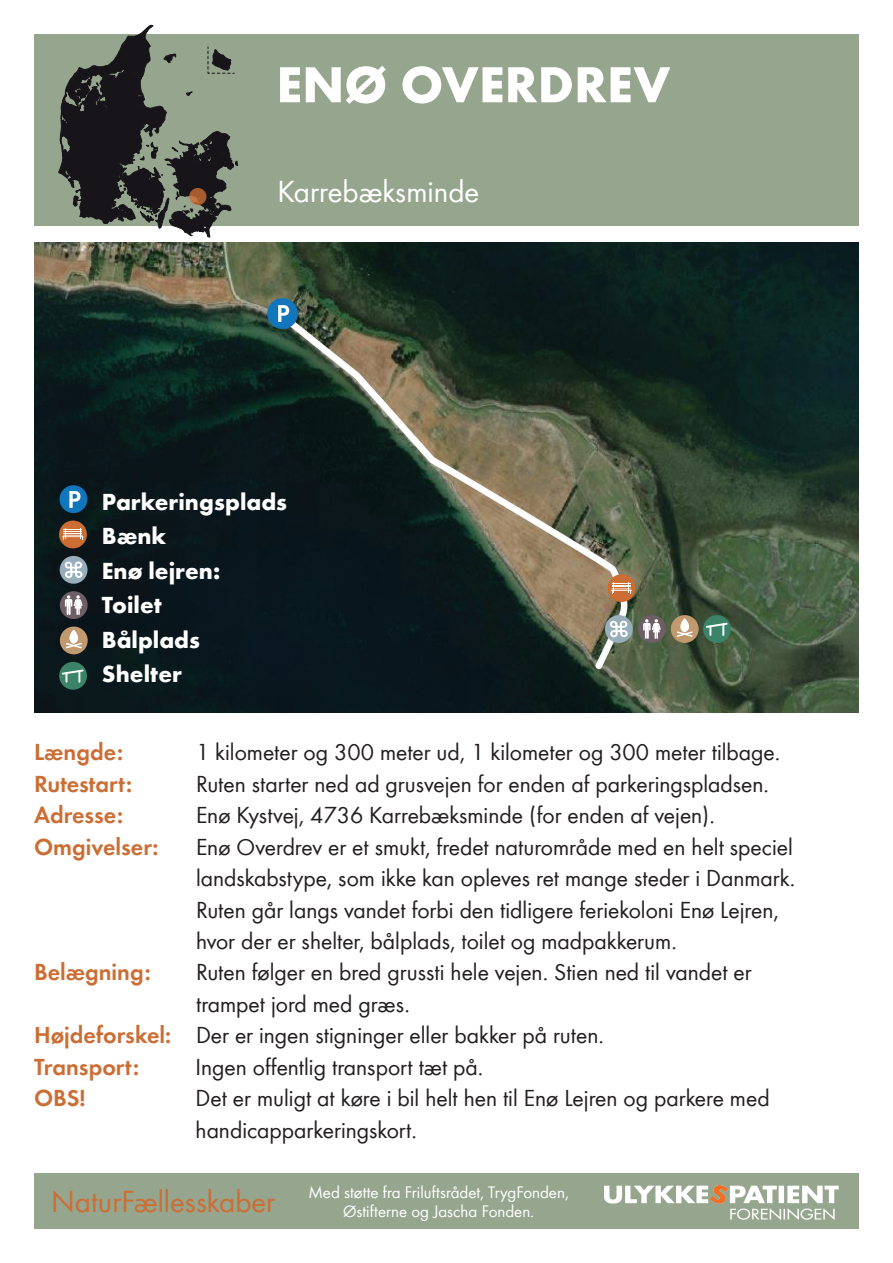
<style>
.page{position:relative;width:893px;height:1263px;background:#fff}
.page>*{position:absolute;margin:0;border:0;box-sizing:border-box;transform-origin:0 0}
.t1{font:700 52.5px "Futura";color:#fff}
.t2{font:31.5px "Futura Boo";color:#fff}
.t3{font:24px/31.5px "Futura Boo";color:#231f20}
.t4{font:24px "Futura Dem";color:#cc6d34}
.t5{font:700 24px/34.5px "Futura";color:#fff}
.t6{font:17.25px/18.8px "Futura Boo";color:#fff}
.s1{font-family:"Futura Dem";color:#cc6d34}
.s2{font-size:31.5px;color:#cc6d34}
</style>
<div class="page">
<div style="left:34px;top:34px;width:825px;height:191px;background:#96a68e"></div>
<svg style="left:58px;top:25px;width:180px;height:213px"></svg>
<div style="left:34px;top:1174px;width:825px;height:55px;background:#96a68e"></div>
<img style="left:605px;top:1186px;width:233px;height:34px">
<img style="left:34px;top:242px;width:825px;height:470px">
<svg style="left:189px;top:188px;width:17px;height:17px"></svg>
<div style="left:60px;top:485px;width:27px;height:28px;background:#1276bd;border-radius:50%"></div>
<svg style="left:69px;top:491px;width:11px;height:17px"></svg>
<div style="left:59px;top:520px;width:28px;height:28px;background:#cc6d34;border-radius:50%"></div>
<svg style="left:62px;top:529px;width:22px;height:11px"></svg>
<div style="left:60px;top:556px;width:28px;height:28px;background:#98aebb;border-radius:50%"></div>
<svg style="left:64px;top:561px;width:19px;height:17px"></svg>
<div style="left:605px;top:615px;width:28px;height:28px;background:#98aebb;border-radius:50%"></div>
<svg style="left:610px;top:621px;width:18px;height:16px"></svg>
<div style="left:608px;top:574px;width:27px;height:28px;background:#cc6d34;border-radius:50%"></div>
<svg style="left:611px;top:582px;width:21px;height:12px"></svg>
<div style="left:268px;top:299px;width:28px;height:28px;background:#1276bd;border-radius:50%"></div>
<svg style="left:278px;top:305px;width:11px;height:17px"></svg>
<div style="left:60px;top:626px;width:28px;height:28px;background:#c0996f;border-radius:50%"></div>
<svg style="left:65px;top:628px;width:18px;height:21px"></svg>
<div style="left:59px;top:662px;width:28px;height:28px;background:#3b8467;border-radius:50%"></div>
<svg style="left:61px;top:668px;width:24px;height:14px"></svg>
<div style="left:60px;top:591px;width:28px;height:28px;background:#6e5f67;border-radius:50%"></div>
<svg style="left:65px;top:595px;width:18px;height:20px"></svg>
<div style="left:671px;top:615px;width:28px;height:28px;background:#c0996f;border-radius:50%"></div>
<svg style="left:676px;top:617px;width:18px;height:20px"></svg>
<div style="left:703px;top:615px;width:28px;height:28px;background:#3b8467;border-radius:50%"></div>
<svg style="left:705px;top:621px;width:24px;height:14px"></svg>
<div style="left:638px;top:615px;width:28px;height:28px;background:#6e5f67;border-radius:50%"></div>
<svg style="left:643px;top:619px;width:18px;height:20px"></svg>
<h1 class="t1" style="left:276px;top:47px;width:395px">ENØ OVERDREV</h1>
<h2 class="t2" style="left:277px;top:169px;width:203px">Karrebæksminde</h2>
<p class="t5" style="left:102px;top:483px;width:187px">Parkeringsplads<br>Bænk<br>Enø lejren:<br>Toilet<br>Bålplads<br>Shelter</p>
<p class="t4" style="left:34px;top:735px;width:91px">Længde:</p>
<p class="t3" style="left:196px;top:735px;width:586px">1 kilometer og 300 meter ud, 1 kilometer og 300 meter tilbage.</p>
<p class="t4" style="left:34px;top:767px;width:100px">Rutestart:</p>
<p class="t3" style="left:196px;top:766px;width:574px">Ruten starter ned ad grusvejen for enden af parkeringspladsen.</p>
<p class="t4" style="left:34px;top:798px;width:91px">Adresse:</p>
<p class="t3" style="left:196px;top:798px;width:520px">Enø Kystvej, 4736 Karrebæksminde (for enden af vejen).</p>
<p class="t4" style="left:34px;top:830px;width:126px">Omgivelser:</p>
<p class="t3" style="left:196px;top:829px;width:601px">Enø Overdrev er et smukt, fredet naturområde med en helt speciel landskabstype, som ikke kan opleves ret mange steder i Danmark.<br>Ruten går langs vandet forbi den tidligere feriekoloni Enø Lejren, hvor der er shelter, bålplads, toilet og madpakkerum.</p>
<p class="t4" style="left:34px;top:956px;width:118px">Belægning:</p>
<p class="t3" style="left:196px;top:955px;width:557px">Ruten følger en bred grussti hele vejen. Stien ned til vandet er</p>
<p class="t3" style="left:196px;top:987px;width:215px">trampet jord med græs.</p>
<p class="t3" style="left:34px;top:1018px;width:571px"><span class="s1">Højdeforskel:</span> Der er ingen stigninger eller bakker på ruten.</p>
<p class="t4" style="left:34px;top:1050px;width:106px">Transport:</p>
<p class="t3" style="left:196px;top:1050px;width:289px">Ingen offentlig transport tæt på.</p>
<p class="t4" style="left:34px;top:1082px;width:53px">OBS!</p>
<p class="t3" style="left:196px;top:1081px;width:576px">Det er muligt at køre i bil helt hen til Enø Lejren og parkere med handicapparkeringskort.</p>
<p class="t6" style="left:343px;top:1182px;width:227px;text-indent:-292px"><span class="s2">NaturFællesskaber</span> Med støtte fra Friluftsrådet, TrygFonden,<br>Østifterne og Jascha Fonden.</p>
</div>
